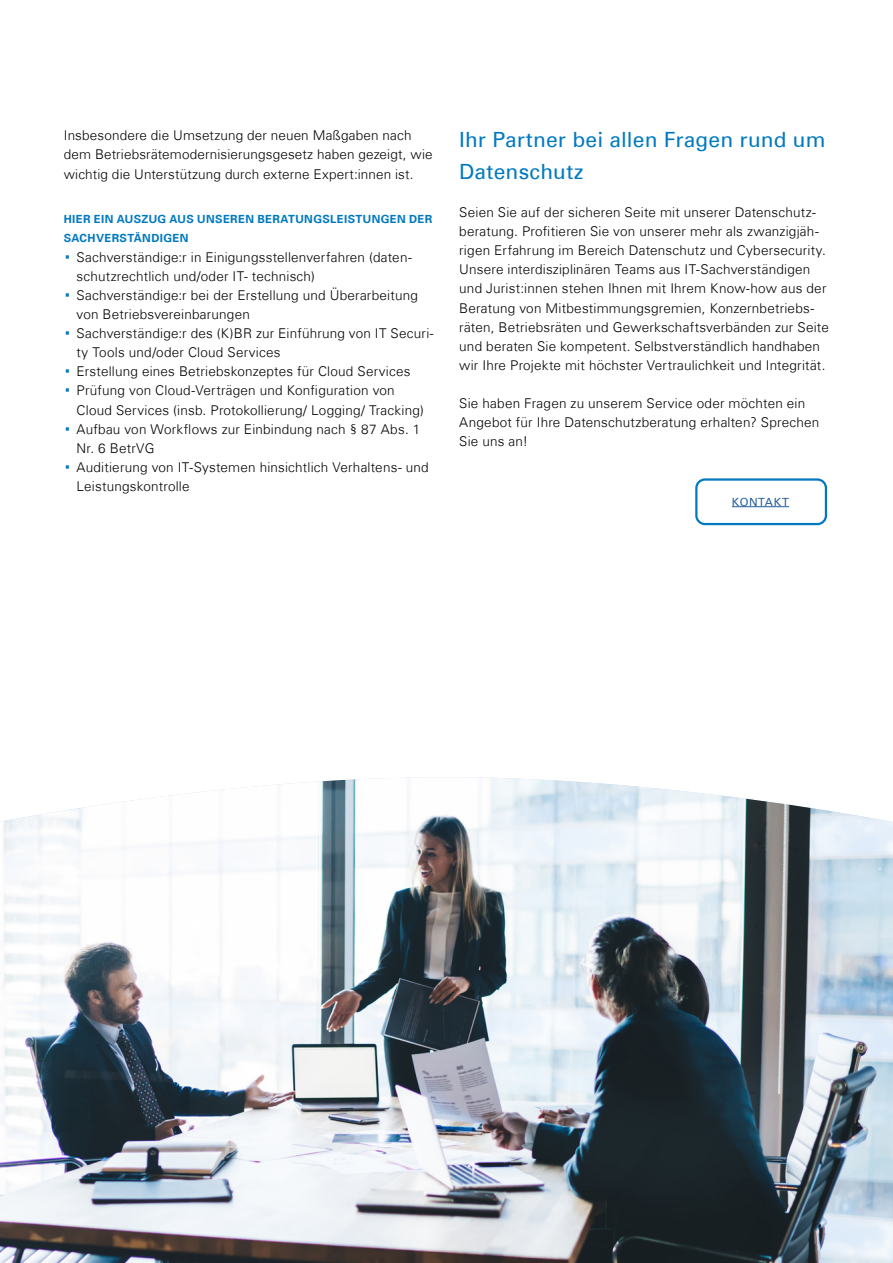
<style>
.page{position:relative;width:893px;height:1263px;background:#fff}
.page>*{position:absolute;margin:0;border:0;box-sizing:border-box;transform-origin:0 0}
.t1{font:21px/32px "Univers Com 55 Roman";letter-spacing:.01em;color:#0079c1}
.t2{font:300 13.5px/19.2px "Univers Com 45";letter-spacing:.015em;color:#000}
.t3{font:700 11.25px/19.2px "Univers Com 65";letter-spacing:.035em;color:#0079c1}
.t4{font:11.25px "Univers Com 55 Roman";letter-spacing:.055em;color:#215e9e}
.s1{font-family:"Univers Com 55 Roman";font-weight:400;font-size:27px;color:#0079c1}
</style>
<div class="page">
<hr style="left:732px;top:506px;width:57px;height:1px;background:#215e9e">
<div style="left:695px;top:478px;width:132px;height:47px;border:2px solid #0079c1;border-radius:9px"></div>
<img style="left:0;top:777px;width:893px;height:486px">
<p class="t2" style="left:64px;top:126px;width:370px">Insbesondere die Umsetzung der neuen Maßgaben nach dem Betriebsrätemodernisierungsgesetz haben gezeigt, wie wichtig die Unterstützung durch externe Expert:innen ist.</p>
<p class="t3" style="left:64px;top:210px;width:370px">HIER EIN AUSZUG AUS UNSEREN BERATUNGSLEISTUNGEN DER<br>SACHVERSTÄNDIGEN</p>
<p class="t2" style="left:64px;top:247px;width:350px"><span class="s1">·</span> Sachverständige:r in Einigungsstellenverfahren (daten-</p>
<p class="t2" style="left:77px;top:266px;width:240px">schutzrechtlich und/oder IT- technisch)</p>
<p class="t2" style="left:64px;top:285px;width:356px"><span class="s1">·</span> Sachverständige:r bei der Erstellung und Überarbeitung</p>
<p class="t2" style="left:77px;top:304px;width:175px">von Betriebsvereinbarungen</p>
<p class="t2" style="left:64px;top:324px;width:371px"><span class="s1">·</span> Sachverständige:r des (K)BR zur Einführung von IT Securi-</p>
<p class="t2" style="left:77px;top:343px;width:206px">ty Tools und/oder Cloud Services</p>
<p class="t2" style="left:64px;top:362px;width:348px"><span class="s1">·</span> Erstellung eines Betriebskonzeptes für Cloud Services</p>
<p class="t2" style="left:64px;top:381px;width:332px"><span class="s1">·</span> Prüfung von Cloud-Verträgen und Konfiguration von</p>
<p class="t2" style="left:77px;top:400px;width:349px">Cloud Services (insb. Protokollierung/ Logging/ Tracking)</p>
<p class="t2" style="left:64px;top:419px;width:358px"><span class="s1">·</span> Aufbau von Workflows zur Einbindung nach § 87 Abs. 1</p>
<p class="t2" style="left:77px;top:438px;width:79px">Nr. 6 BetrVG</p>
<p class="t2" style="left:64px;top:458px;width:366px"><span class="s1">·</span> Auditierung von IT-Systemen hinsichtlich Verhaltens- und</p>
<p class="t2" style="left:77px;top:477px;width:115px">Leistungskontrolle</p>
<h1 class="t1" style="left:459px;top:123px;width:368px">Ihr Partner bei allen Fragen rund um<br>Datenschutz</h1>
<p class="t2" style="left:459px;top:202px;width:371px">Seien Sie auf der sicheren Seite mit unserer Datenschutz&shy;beratung. Profitieren Sie von unserer mehr als zwanzigjäh&shy;rigen Erfahrung im Bereich Datenschutz und Cybersecurity.<br>Unsere interdisziplinären Teams aus IT-Sachverständigen und Jurist:innen stehen Ihnen mit Ihrem Know-how aus der Beratung von Mitbestimmungsgremien, Konzernbetriebs&shy;räten, Betriebsräten und Gewerkschaftsverbänden zur Seite und beraten Sie kompetent. Selbstverständlich handhaben wir Ihre Projekte mit höchster Vertraulichkeit und Integrität.</p>
<p class="t2" style="left:459px;top:394px;width:362px">Sie haben Fragen zu unserem Service oder möchten ein<br>Angebot für Ihre Datenschutzberatung erhalten? Sprechen<br>Sie uns an!</p>
<p class="t4" style="left:732px;top:495px;width:59px">KONTAKT</p>
</div>
